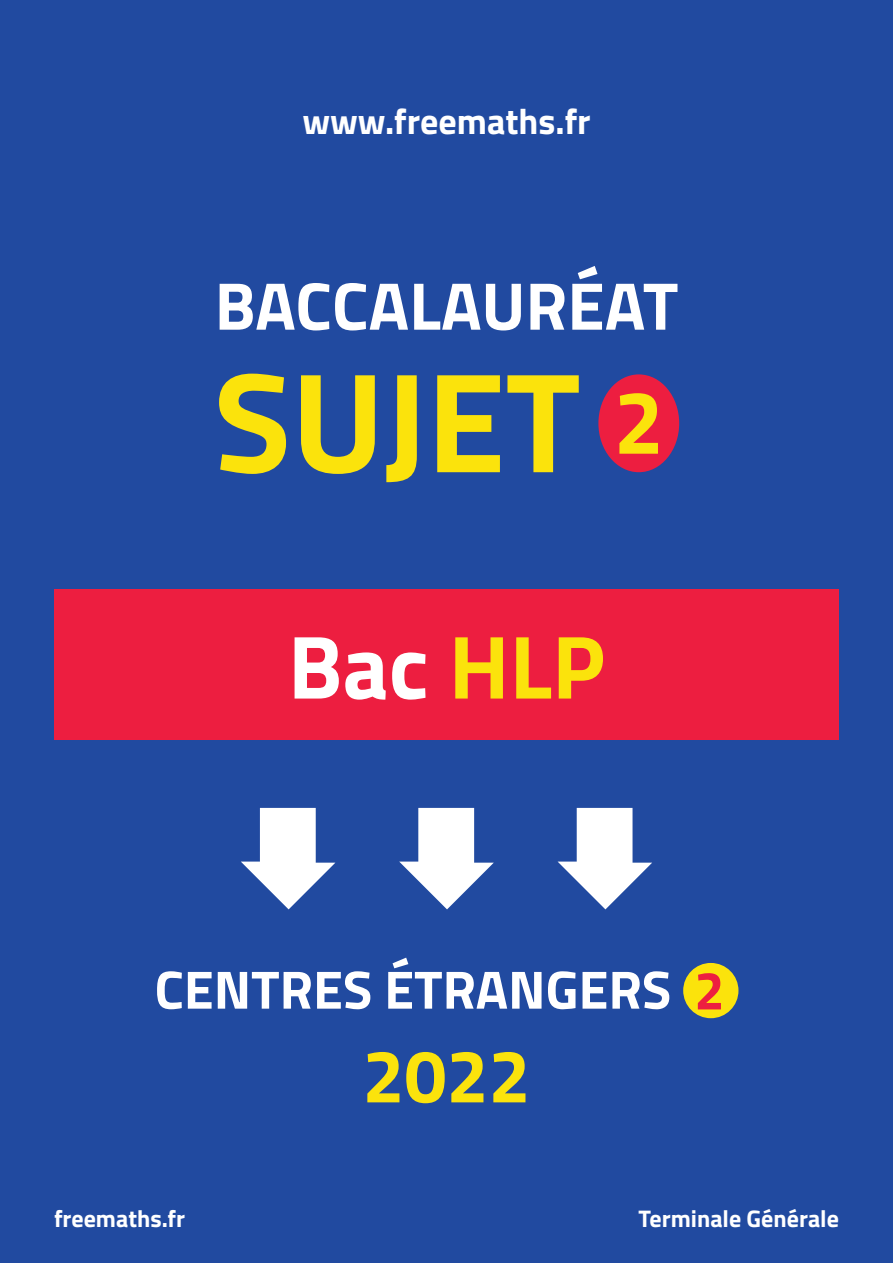
<style>
.page{position:relative;width:893px;height:1263px;background:#214aa0}
.page>*{position:absolute;margin:0;border:0;box-sizing:border-box;transform-origin:0 0}
.t1{font:700 142.5px "Titillium";color:#fbe30c}
.t2{font:700 90px "Titillium";color:#fff}
.t3{font:700 75px "Titillium";color:#fbe30c}
.t4{font:700 67.5px "Titillium";color:#fff}
.t5{font:700 54px "Titillium";color:#fff}
.t6{font:700 36px "Titillium";color:#fff}
.t7{font:700 24px "Titillium";color:#fff}
.s1{font-size:90px}
.s2{color:#fbe30c}
.s3{color:#ed1e40}
</style>
<div class="page">
<div style="left:598px;top:374px;width:81px;height:98px;background:#ed1e40;border-radius:50%"></div>
<svg style="left:241px;top:808px;width:94px;height:101px"></svg>
<svg style="left:399px;top:808px;width:95px;height:101px"></svg>
<svg style="left:558px;top:808px;width:94px;height:101px"></svg>
<div style="left:54px;top:589px;width:785px;height:151px;background:#ed1e40"></div>
<div style="left:683px;top:963px;width:55px;height:55px;background:#fbe30c;border-radius:50%"></div>
<h3 class="t6" style="left:302px;top:94px;width:290px">www.freemaths.fr</h3>
<h3 class="t4" style="left:215px;top:254px;width:465px">BACCALAURÉAT</h3>
<h1 class="t1" style="left:214px;top:313px;width:452px">SUJET <span class="s1">2</span></h1>
<h2 class="t2" style="left:288px;top:598px;width:319px">Bac <span class="s2">HLP</span></h2>
<p class="t5" style="left:154px;top:948px;width:572px">CENTRES ÉTRANGERS <span class="s3">2</span></p>
<h3 class="t3" style="left:362px;top:1019px;width:169px">2022</h3>
<p class="t7" style="left:54px;top:1200px;width:133px">freemaths.fr</p>
<p class="t7" style="left:639px;top:1200px;width:202px">Terminale Générale</p>
</div>
